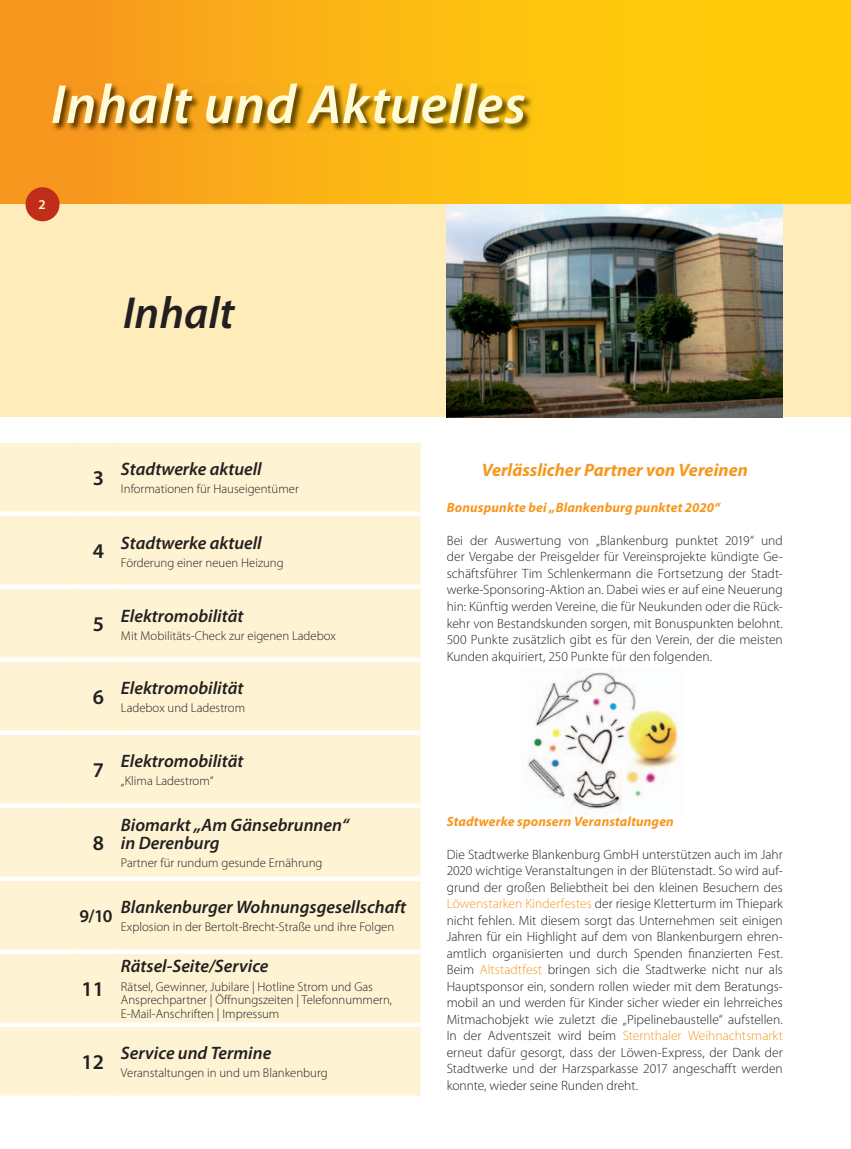
<style>
.page{position:relative;width:851px;height:1149px;background:#fff}
.page>*{position:absolute;margin:0;border:0;box-sizing:border-box;transform-origin:0 0}
.t1{font:italic 600 55.5px "Myriad Pro";letter-spacing:.01em;color:#fffbd6}
.t2{font:italic 600 45px "Myriad Pro";color:#231f20}
.t3{font:600 21px "Myriad Pro";color:#231f20}
.t4{font:italic 600 18px/18px "Myriad Pro";color:#231f20}
.t5{font:italic 700 18px "Myriad Pro";color:#f7971d}
.t6{font:600 18px "Myriad Pro";color:#231f20}
.t7{font:300 13.5px/16.5px "Myriad Pro";color:#231f20;text-align:justify}
.t8{font:italic 700 13.5px "Myriad Pro";letter-spacing:.01em;color:#f7971d}
.t9{font:600 13.5px "Myriad Pro";color:#fffbd6}
.t10{font:300 12.75px/13.5px "Myriad Pro";color:#231f20}
.s1{font-style:normal;font-size:21px}
.s2{color:#f7971d}
</style>
<div class="page">
<svg style="left:0;top:0;width:850px;height:204px;background:#fbb812"></svg>
<div style="left:0;top:204px;width:850px;height:213px;background:#feedbb"></div>
<div style="left:26px;top:187px;width:34px;height:34px;background:#c02d19;border-radius:50%"></div>
<img style="left:52px;top:83px;width:481px;height:49px">
<img style="left:525px;top:668px;width:155px;height:144px">
<img style="left:446px;top:204px;width:336px;height:213px">
<div style="left:0;top:442px;width:420px;height:653px;background:#fef3d2"></div>
<svg style="left:0;top:511px;width:72px;height:4px"></svg>
<svg style="left:72px;top:511px;width:45px;height:4px"></svg>
<svg style="left:117px;top:511px;width:303px;height:4px"></svg>
<svg style="left:0;top:584px;width:72px;height:4px"></svg>
<svg style="left:72px;top:584px;width:45px;height:4px"></svg>
<svg style="left:117px;top:584px;width:303px;height:4px"></svg>
<svg style="left:0;top:657px;width:72px;height:4px"></svg>
<svg style="left:72px;top:657px;width:45px;height:4px"></svg>
<svg style="left:117px;top:657px;width:303px;height:4px"></svg>
<svg style="left:0;top:730px;width:72px;height:4px"></svg>
<svg style="left:72px;top:730px;width:45px;height:4px"></svg>
<svg style="left:117px;top:730px;width:303px;height:4px"></svg>
<svg style="left:0;top:803px;width:72px;height:4px"></svg>
<svg style="left:72px;top:803px;width:45px;height:4px"></svg>
<svg style="left:117px;top:803px;width:303px;height:4px"></svg>
<svg style="left:0;top:876px;width:72px;height:4px"></svg>
<svg style="left:72px;top:876px;width:45px;height:4px"></svg>
<svg style="left:117px;top:876px;width:303px;height:4px"></svg>
<svg style="left:0;top:949px;width:72px;height:4px"></svg>
<svg style="left:72px;top:949px;width:45px;height:4px"></svg>
<svg style="left:117px;top:949px;width:303px;height:4px"></svg>
<svg style="left:0;top:1022px;width:72px;height:4px"></svg>
<svg style="left:72px;top:1022px;width:45px;height:4px"></svg>
<svg style="left:117px;top:1022px;width:303px;height:4px"></svg>
<svg style="left:0;top:1095px;width:72px;height:1px"></svg>
<svg style="left:72px;top:1095px;width:45px;height:1px"></svg>
<svg style="left:117px;top:1095px;width:303px;height:1px"></svg>
<h1 class="t1" style="left:51px;top:69px;width:476px">Inhalt und Aktuelles</h1>
<p class="t9" style="left:38px;top:196px;width:9px">2</p>
<h2 class="t2" style="left:123px;top:284px;width:113px">Inhalt</h2>
<h3 class="t3" style="left:93px;top:464px;width:13px">3</h3>
<h3 class="t4" style="left:121px;top:459px;width:142px">Stadtwerke aktuell</h3>
<p class="t10" style="left:121px;top:481px;width:179px">Informationen für Hauseigentümer</p>
<h3 class="t4" style="left:93px;top:533px;width:170px"><span class="s1">4</span> Stadtwerke aktuell</h3>
<p class="t10" style="left:121px;top:556px;width:164px">Förderung einer neuen Heizung</p>
<h3 class="t4" style="left:93px;top:606px;width:152px"><span class="s1">5</span> Elektromobilität</h3>
<p class="t10" style="left:121px;top:629px;width:216px">Mit Mobilitäts-Check zur eigenen Ladebox</p>
<h3 class="t3" style="left:93px;top:683px;width:13px">6</h3>
<h3 class="t3" style="left:93px;top:756px;width:13px">7</h3>
<h3 class="t3" style="left:93px;top:829px;width:13px">8</h3>
<h3 class="t4" style="left:121px;top:678px;width:124px">Elektromobilität</h3>
<p class="t10" style="left:121px;top:700px;width:126px">Ladebox und Ladestrom</p>
<h3 class="t4" style="left:121px;top:751px;width:124px">Elektromobilität</h3>
<p class="t10" style="left:121px;top:773px;width:94px">„Klima Ladestrom“</p>
<h3 class="t4" style="left:121px;top:815px;width:229px">Biomarkt „Am Gänsebrunnen“ in Derenburg</h3>
<p class="t10" style="left:121px;top:855px;width:203px">Partner für rundum gesunde Ernährung</p>
<h3 class="t6" style="left:79px;top:904px;width:34px">9/10</h3>
<h3 class="t4" style="left:121px;top:897px;width:287px">Blankenburger Wohnungsgesellschaft</h3>
<p class="t10" style="left:121px;top:919px;width:275px">Explosion in der Bertolt-Brecht-Straße und ihre Folgen</p>
<h3 class="t3" style="left:81px;top:975px;width:24px">11</h3>
<h3 class="t3" style="left:81px;top:1048px;width:24px">12</h3>
<h3 class="t4" style="left:121px;top:956px;width:149px">Rätsel-Seite/Service</h3>
<p class="t10" style="left:121px;top:979px;width:272px">Rätsel, Gewinner, Jubilare | Hotline Strom und Gas<br>Ansprechpartner | Öffnungszeiten | Telefonnummern,<br>E-Mail-Anschriften | Impressum</p>
<h3 class="t4" style="left:121px;top:1043px;width:152px">Service und Termine</h3>
<p class="t10" style="left:121px;top:1065px;width:208px">Veranstaltungen in und um Blankenburg</p>
<h3 class="t5" style="left:481px;top:458px;width:267px">Verlässlicher Partner von Vereinen</h3>
<p class="t8" style="left:446px;top:498px;width:275px">Bonuspunkte bei „Blankenburg punktet 2020“</p>
<p class="t7" style="left:446px;top:532px;width:337px">Bei der Auswertung von „Blankenburg punktet 2019“ und der Vergabe der Preisgelder für Vereinsprojekte kündigte Ge&shy;schäftsführer Tim Schlenkermann die Fortsetzung der Stadt&shy;werke-Sponsoring-Aktion an. Dabei wies er auf eine Neuerung hin: Künftig werden Vereine, die für Neukunden oder die Rück&shy;kehr von Bestandskunden sorgen, mit Bonuspunkten belohnt.<br>500 Punkte zusätzlich gibt es für den Verein, der die meisten Kunden akquiriert, 250 Punkte für den folgenden.</p>
<p class="t8" style="left:446px;top:812px;width:228px">Stadtwerke sponsern Veranstaltungen</p>
<p class="t7" style="left:446px;top:845px;width:337px">Die Stadtwerke Blankenburg GmbH unterstützen auch im Jahr 2020 wichtige Veranstaltungen in der Blütenstadt. So wird auf&shy;grund der großen Beliebtheit bei den kleinen Besuchern des <span class="s2">Löwenstarken Kinderfestes</span> der riesige Kletterturm im Thiepark nicht fehlen. Mit diesem sorgt das Unternehmen seit einigen Jahren für ein Highlight auf dem von Blankenburgern ehren&shy;amtlich organisierten und durch Spenden finanzierten Fest.<br>Beim <span class="s2">Altstadtfest</span> bringen sich die Stadtwerke nicht nur als Hauptsponsor ein, sondern rollen wieder mit dem Beratungs&shy;mobil an und werden für Kinder sicher wieder ein lehrreiches Mitmachobjekt wie zuletzt die „Pipelinebaustelle“ aufstellen.<br>In der Adventszeit wird beim <span class="s2">Sternthaler Weihnachtsmarkt </span>erneut dafür gesorgt, dass der Löwen-Express, der Dank der Stadtwerke und der Harzsparkasse 2017 angeschafft werden konnte, wieder seine Runden dreht.</p>
</div>
